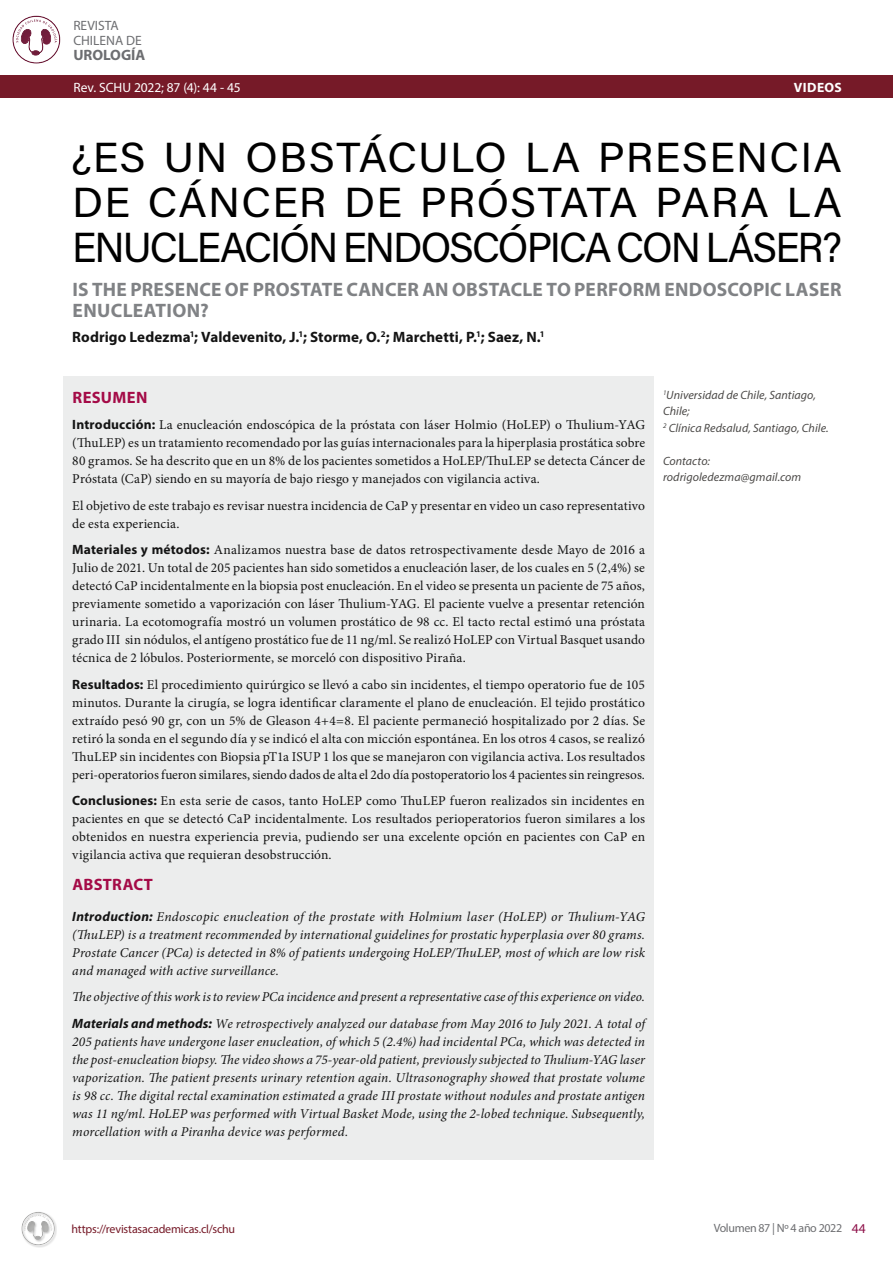
<style>
.page{position:relative;width:893px;height:1263px;background:#fff}
.page>*{position:absolute;margin:0;border:0;box-sizing:border-box;transform-origin:0 0}
.t1{font:42px/45px "Acumin Pro";letter-spacing:-.045em;color:#000;text-align:justify}
.t2{font:700 19.5px/21px "Myriad Pro";letter-spacing:.015em;color:#808285}
.t3{font:700 16.5px "Myriad Pro";letter-spacing:.02em;color:#a40b47}
.t4{font:700 15px "Myriad Pro";letter-spacing:.005em;color:#141414}
.t5{font:700 15px "Myriad Pro";color:#6d6e71}
.t6{font:13.5px/18px "Minion Pro";letter-spacing:.005em;color:#141414;text-align:justify}
.t7{font:italic 13.5px/18px "Minion Pro";letter-spacing:.005em;color:#141414;text-align:justify}
.t8{font:13.5px "Myriad Pro";color:#fff}
.t9{font:13.5px/15px "Myriad Pro";color:#6d6e71}
.t10{font:700 13.5px "Myriad Pro";letter-spacing:.03em;color:#fff}
.t11{font:italic 12px/16.5px "Myriad Pro";letter-spacing:.005em;color:#4b4947}
.t12{font:12px "Myriad Pro";letter-spacing:-.015em;color:#761a28}
.t13{font:12px "Myriad Pro";letter-spacing:-.03em;color:#6d6e71}
.s1{font-family:"Myriad Pro";font-weight:700}
.s2{font-size:13.5px;color:#8d0f48}
</style>
<div class="page">
<div style="left:0;top:1193px;width:79px;height:61px;background:#000;opacity:.07"></div>
<svg style="left:24px;top:1214px;width:29px;height:25px"></svg>
<svg style="left:16px;top:19px;width:41px;height:36px"></svg>
<div style="left:0;top:75px;width:893px;height:23px;background:#761a28"></div>
<div style="left:63px;top:376px;width:591px;height:784px;background:#eceded"></div>
<p class="t9" style="left:73px;top:17px;width:70px">REVISTA<br>CHILENA DE</p>
<p class="t5" style="left:73px;top:45px;width:74px">UROLOGÍA</p>
<p class="t8" style="left:73px;top:79px;width:169px">Rev. SCHU 2022; 87 (4): 44 - 45</p>
<p class="t10" style="left:794px;top:78px;width:49px">VIDEOS</p>
<h1 class="t1" style="left:72px;top:133px;width:771px">¿ES UN OBSTÁCULO LA PRESENCIA DE CÁNCER DE PRÓSTATA PARA LA ENUCLEACIÓN ENDOSCÓPICA CON LÁSER?</h1>
<h2 class="t2" style="left:72px;top:278px;width:771px">IS THE PRESENCE OF PROSTATE CANCER AN OBSTACLE TO PERFORM ENDOSCOPIC LASER<br>ENUCLEATION?</h2>
<p class="t4" style="left:72px;top:327px;width:474px">Rodrigo Ledezma<sup>1</sup>; Valdevenito, J.<sup>1</sup>; Storme, O.<sup>2</sup>; Marchetti, P.<sup>1</sup>; Saez, N.<sup>1</sup></p>
<p class="t3" style="left:72px;top:386px;width:77px">RESUMEN</p>
<p class="t6" style="left:72px;top:416px;width:574px"><span class="s1">Introducción:</span> La enucleación endoscópica de la próstata con láser Holmio (HoLEP) o Thulium-YAG (ThuLEP) es un tratamiento recomendado por las guías internacionales para la hiperplasia prostática sobre 80 gramos. Se ha descrito que en un 8% de los pacientes sometidos a HoLEP/ThuLEP se detecta Cáncer de Próstata (CaP) siendo en su mayoría de bajo riesgo y manejados con vigilancia activa.</p>
<p class="t6" style="left:72px;top:496px;width:574px">El objetivo de este trabajo es revisar nuestra incidencia de CaP y presentar en video un caso representativo de esta experiencia.</p>
<p class="t6" style="left:72px;top:541px;width:574px"><span class="s1">Materiales y métodos:</span> Analizamos nuestra base de datos retrospectivamente desde Mayo de 2016 a Julio de 2021. Un total de 205 pacientes han sido sometidos a enucleación laser, de los cuales en 5 (2,4%) se detectó CaP incidentalmente en la biopsia post enucleación. En el video se presenta un paciente de 75 años, previamente sometido a vaporización con láser Thulium-YAG. El paciente vuelve a presentar retención urinaria. La ecotomografía mostró un volumen prostático de 98 cc. El tacto rectal estimó una próstata grado III sin nódulos, el antígeno prostático fue de 11 ng/ml. Se realizó HoLEP con Virtual Basquet usando técnica de 2 lóbulos. Posteriormente, se morceló con dispositivo Piraña.</p>
<p class="t6" style="left:72px;top:675px;width:574px"><span class="s1">Resultados:</span> El procedimiento quirúrgico se llevó a cabo sin incidentes, el tiempo operatorio fue de 105 minutos. Durante la cirugía, se logra identificar claramente el plano de enucleación. El tejido prostático extraído pesó 90 gr, con un 5% de Gleason 4+4=8. El paciente permaneció hospitalizado por 2 días. Se retiró la sonda en el segundo día y se indicó el alta con micción espontánea. En los otros 4 casos, se realizó ThuLEP sin incidentes con Biopsia pT1a ISUP 1 los que se manejaron con vigilancia activa. Los resultados peri-operatorios fueron similares, siendo dados de alta el 2do día postoperatorio los 4 pacientes sin reingresos.</p>
<p class="t6" style="left:72px;top:792px;width:574px"><span class="s1">Conclusiones:</span> En esta serie de casos, tanto HoLEP como ThuLEP fueron realizados sin incidentes en pacientes en que se detectó CaP incidentalmente. Los resultados perioperatorios fueron similares a los obtenidos en nuestra experiencia previa, pudiendo ser una excelente opción en pacientes con CaP en vigilancia activa que requieran desobstrucción.</p>
<p class="t3" style="left:72px;top:874px;width:82px">ABSTRACT</p>
<p class="t7" style="left:72px;top:907px;width:574px"><span class="s1">Introduction:</span> Endoscopic enucleation of the prostate with Holmium laser (HoLEP) or Thulium-YAG (ThuLEP) is a treatment recommended by international guidelines for prostatic hyperplasia over 80 grams.<br>Prostate Cancer (PCa) is detected in 8% of patients undergoing HoLEP/ThuLEP, most of which are low risk and managed with active surveillance.</p>
<p class="t7" style="left:72px;top:984px;width:574px;line-height:26.5px">The objective of this work is to review PCa incidence and present a representative case of this experience on video.<br><span class="s1">Materials and methods:</span> We retrospectively analyzed our database from May 2016 to July 2021. A total of</p>
<p class="t7" style="left:72px;top:1032px;width:574px">205 patients have undergone laser enucleation, of which 5 (2.4%) had incidental PCa, which was detected in the post-enucleation biopsy. The video shows a 75-year-old patient, previously subjected to Thulium-YAG laser vaporization. The patient presents urinary retention again. Ultrasonography showed that prostate volume is 98 cc. The digital rectal examination estimated a grade III prostate without nodules and prostate antigen was 11 ng/ml. HoLEP was performed with Virtual Basket Mode, using the 2-lobed technique. Subsequently, morcellation with a Piranha device was performed.</p>
<p class="t11" style="left:663px;top:386px;width:167px"><sup>1</sup>Universidad de Chile, Santiago,<br>Chile;<br><sup>2</sup> Clínica Redsalud, Santiago, Chile.</p>
<p class="t11" style="left:663px;top:452px;width:140px">Contacto: rodrigoledezma@gmail.com</p>
<p class="t12" style="left:71px;top:1221px;width:165px">https://revistasacademicas.cl/schu</p>
<p class="t13" style="left:714px;top:1220px;width:154px">Volumen 87 | Nº 4 año 2022 <span class="s2">44</span></p>
</div>
